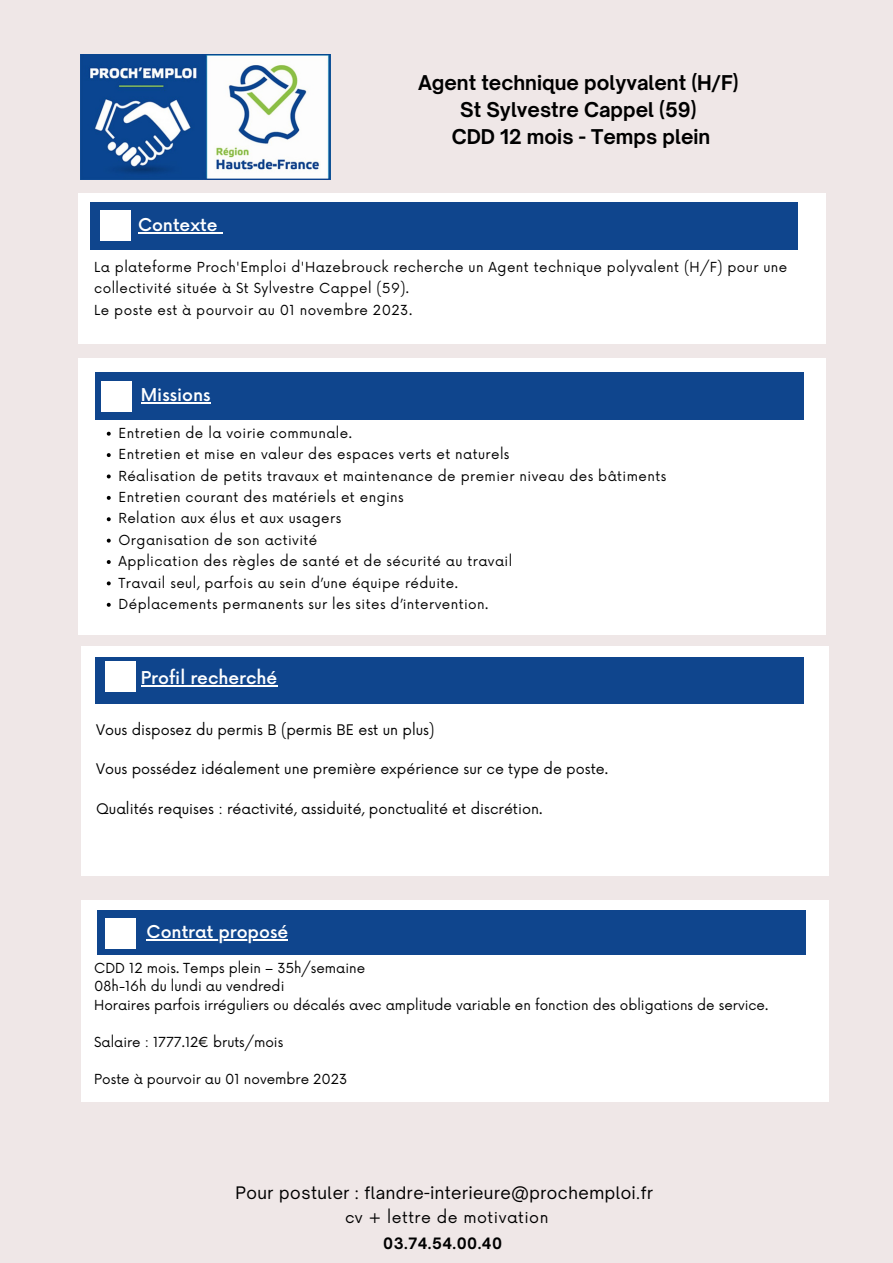
<style>
.page{position:relative;width:893px;height:1263px;background:#efe7e7}
.page>*{position:absolute;margin:0;border:0;box-sizing:border-box;transform-origin:0 0}
.t1{font:700 19.5px "Open Sauce One";color:#000}
.t2{font:500 17.25px "Now";color:#fff}
.t3{font:16.5px "Open Sauce One";letter-spacing:.03em;color:#000}
.t4{font:15.75px "Now";letter-spacing:.03em;color:#000}
.t5{font:700 15px "Open Sauce One";letter-spacing:.03em;color:#000}
.t6{font:14.25px "Now";color:#000}
.t7{font:13.5px/21.4px "Now";letter-spacing:.03em;color:#000}
.t8{font:13.5px "Now";color:#000}
</style>
<div class="page">
<div style="left:78px;top:359px;width:748px;height:276px;background:#fff"></div>
<div style="left:78px;top:193px;width:748px;height:151px;background:#fff"></div>
<div style="left:90px;top:202px;width:708px;height:47px;background:#0f458d"></div>
<div style="left:81px;top:647px;width:747px;height:229px;background:#fff"></div>
<div style="left:100px;top:210px;width:31px;height:31px;background:#fff"></div>
<div style="left:95px;top:373px;width:708px;height:47px;background:#0f458d"></div>
<div style="left:101px;top:381px;width:31px;height:31px;background:#fff"></div>
<div style="left:95px;top:657px;width:708px;height:47px;background:#0f458d"></div>
<div style="left:105px;top:661px;width:31px;height:31px;background:#fff"></div>
<div style="left:81px;top:900px;width:747px;height:201px;background:#fff"></div>
<div style="left:97px;top:911px;width:708px;height:44px;background:#0f458d"></div>
<div style="left:105px;top:918px;width:31px;height:31px;background:#fff"></div>
<img style="left:81px;top:55px;width:250px;height:125px">
<hr style="left:138px;top:232px;width:79px;height:2px;background:#fff">
<svg style="left:217px;top:232px;width:6px;height:2px"></svg>
<hr style="left:141px;top:402px;width:69px;height:1px;background:#fff">
<hr style="left:141px;top:685px;width:136px;height:2px;background:#fff">
<hr style="left:147px;top:939px;width:141px;height:1px;background:#fff">
<svg style="left:107px;top:432px;width:4px;height:4px"></svg>
<svg style="left:107px;top:453px;width:4px;height:4px"></svg>
<svg style="left:107px;top:474px;width:4px;height:4px"></svg>
<svg style="left:107px;top:496px;width:4px;height:4px"></svg>
<svg style="left:107px;top:517px;width:4px;height:4px"></svg>
<svg style="left:107px;top:539px;width:4px;height:4px"></svg>
<svg style="left:107px;top:560px;width:4px;height:4px"></svg>
<svg style="left:107px;top:581px;width:4px;height:4px"></svg>
<svg style="left:107px;top:603px;width:4px;height:4px"></svg>
<p class="t2" style="left:138px;top:216px;width:81px">Contexte</p>
<p class="t1" style="left:418px;top:70px;width:322px">Agent technique polyvalent (H/F)</p>
<p class="t1" style="left:460px;top:97px;width:238px">St Sylvestre Cappel (59)</p>
<p class="t1" style="left:452px;top:124px;width:260px">CDD 12 mois - Temps plein</p>
<p class="t7" style="left:94px;top:257px;width:694px">La plateforme Proch'Emploi d'Hazebrouck recherche un Agent technique polyvalent (H/F) pour une collectivité située à St Sylvestre Cappel (59).</p>
<p class="t7" style="left:94px;top:300px;width:319px">Le poste est à pourvoir au 01 novembre 2023.</p>
<p class="t2" style="left:141px;top:385px;width:71px">Missions</p>
<p class="t7" style="left:118px;top:423px;width:235px">Entretien de la voirie communale.</p>
<p class="t7" style="left:118px;top:444px;width:392px">Entretien et mise en valeur des espaces verts et naturels</p>
<p class="t7" style="left:118px;top:466px;width:549px">Réalisation de petits travaux et maintenance de premier niveau des bâtiments</p>
<p class="t7" style="left:118px;top:487px;width:287px">Entretien courant des matériels et engins</p>
<p class="t7" style="left:118px;top:509px;width:224px">Relation aux élus et aux usagers</p>
<p class="t7" style="left:118px;top:530px;width:200px">Organisation de son activité</p>
<p class="t7" style="left:118px;top:551px;width:395px">Application des règles de santé et de sécurité au travail</p>
<p class="t7" style="left:118px;top:573px;width:341px">Travail seul, parfois au sein d’une équipe réduite.</p>
<p class="t7" style="left:118px;top:594px;width:371px">Déplacements permanents sur les sites d’intervention.</p>
<p class="t2" style="left:141px;top:669px;width:138px">Profil recherché</p>
<p class="t6" style="left:96px;top:722px;width:340px">Vous disposez du permis B (permis BE est un plus)</p>
<p class="t6" style="left:96px;top:761px;width:513px">Vous possédez idéalement une première expérience sur ce type de poste.</p>
<p class="t6" style="left:96px;top:800px;width:448px">Qualités requises : réactivité, assiduité, ponctualité et discrétion.</p>
<p class="t2" style="left:147px;top:922px;width:143px">Contrat proposé</p>
<p class="t8" style="left:94px;top:960px;width:272px">CDD 12 mois. Temps plein – 35h/semaine</p>
<p class="t8" style="left:94px;top:979px;width:192px">08h-16h du lundi au vendredi</p>
<p class="t8" style="left:94px;top:997px;width:675px">Horaires parfois irréguliers ou décalés avec amplitude variable en fonction des obligations de service.</p>
<p class="t8" style="left:94px;top:1034px;width:191px">Salaire : 1777.12€ bruts/mois</p>
<p class="t8" style="left:94px;top:1072px;width:255px">Poste à pourvoir au 01 novembre 2023</p>
<p class="t3" style="left:235px;top:1182px;width:419px">Pour postuler : flandre-interieure@prochemploi.fr</p>
<p class="t4" style="left:345px;top:1208px;width:205px">cv + lettre de motivation</p>
<p class="t5" style="left:383px;top:1234px;width:120px">03.74.54.00.40</p>
</div>
